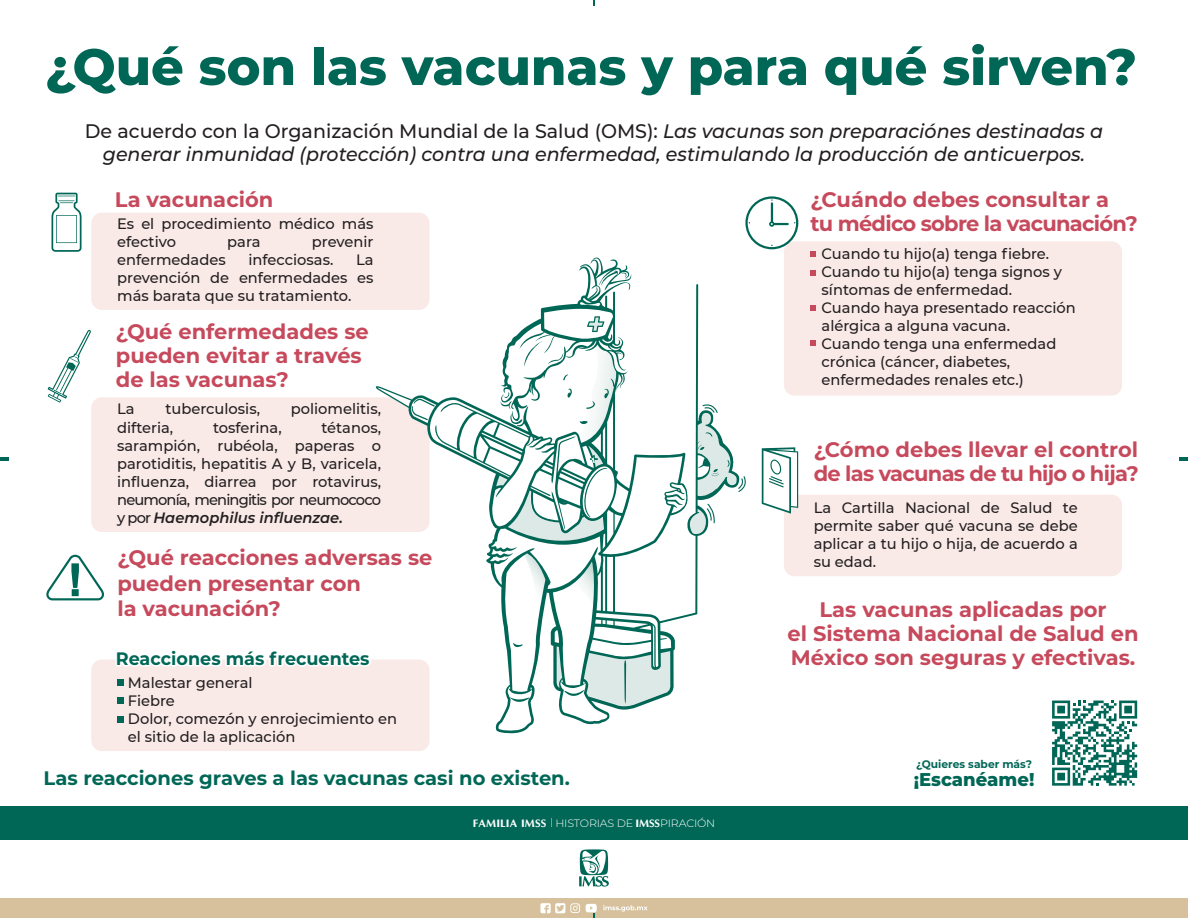
<style>
.page{position:relative;width:1188px;height:918px;background:#fff}
.page>*{position:absolute;margin:0;border:0;box-sizing:border-box;transform-origin:0 0}
.t1{font:800 51px "Montserrat";color:#006756}
.t2{font:700 21px/24px "Montserrat";color:#c6495c}
.t3{font:700 21px/24px "Montserrat";letter-spacing:-.02em;color:#c6495c}
.t4{font:700 21px/24px "Montserrat";letter-spacing:-.03em;color:#c6495c}
.t5{font:italic 500 19.5px/23.4px "Montserrat";color:#231f20;text-align:center}
.t6{font:700 19.5px "Montserrat";color:#006756}
.t7{font:800 18.45px "Montserrat";color:#006756}
.t8{font:700 18px "Montserrat";color:#006756}
.t9{font:500 15px/18px "Montserrat";color:#231f20}
.t10{font:700 10.95px "Montserrat";color:#006756}
.t11{font:300 10.65px "Montserrat";letter-spacing:-.02em;color:#fff;scale:1.04 1}
.s1{font-style:normal}
.s2{font-weight:600;font-style:italic}
.s3{font-family:"Optane";font-weight:700;font-size:11.02px}
</style>
<div class="page">
<div style="left:0;top:898px;width:1187px;height:19px;background:#d6c19c"></div>
<div style="left:0;top:806px;width:1187px;height:33px;background:#006756"></div>
<svg style="left:603px;top:905px;width:44px;height:6px"></svg>
<div style="left:91px;top:659px;width:338px;height:92px;background:#f9e9e7;border-radius:11px"></div>
<div style="left:91px;top:397px;width:338px;height:135px;background:#f9e9e7;border-radius:11px"></div>
<div style="left:91px;top:213px;width:338px;height:97px;background:#f9e9e7;border-radius:11px"></div>
<div style="left:783px;top:241px;width:338px;height:154px;background:#f9e9e7;border-radius:11px"></div>
<div style="left:783px;top:494px;width:338px;height:82px;background:#f9e9e7;border-radius:11px"></div>
<svg style="left:113px;top:659px;width:260px;height:8px"></svg>
<svg style="left:117px;top:679px;width:6px;height:6px"></svg>
<svg style="left:117px;top:697px;width:6px;height:6px"></svg>
<svg style="left:117px;top:716px;width:6px;height:6px"></svg>
<svg style="left:51px;top:193px;width:30px;height:59px"></svg>
<svg style="left:48px;top:329px;width:43px;height:73px"></svg>
<svg style="left:1052px;top:700px;width:84px;height:85px"></svg>
<svg style="left:745px;top:196px;width:53px;height:53px"></svg>
<svg style="left:810px;top:251px;width:6px;height:6px"></svg>
<svg style="left:810px;top:270px;width:6px;height:5px"></svg>
<svg style="left:810px;top:305px;width:6px;height:6px"></svg>
<svg style="left:810px;top:340px;width:6px;height:6px"></svg>
<svg style="left:46px;top:554px;width:58px;height:46px"></svg>
<svg style="left:375px;top:257px;width:340px;height:476px"></svg>
<svg style="left:600px;top:269px;width:31px;height:24px"></svg>
<svg style="left:697px;top:402px;width:49px;height:94px"></svg>
<svg style="left:761px;top:447px;width:37px;height:66px"></svg>
<svg style="left:495px;top:340px;width:122px;height:279px"></svg>
<svg style="left:540px;top:903px;width:56px;height:14px"></svg>
<svg style="left:0;top:457px;width:9px;height:3px"></svg>
<svg style="left:1179px;top:457px;width:8px;height:3px"></svg>
<svg style="left:579px;top:849px;width:29px;height:37px"></svg>
<h1 class="t1" style="left:45px;top:29px;width:1093px">¿Qué son las vacunas y para qué sirven?</h1>
<h3 class="t5" style="left:85px;top:118px;width:1019px"><span class="s1">De acuerdo con la Organización Mundial de la Salud (OMS):</span> Las vacunas son preparaciónes destinadas a generar inmunidad (protección) contra una enfermedad, estimulando la producción de anticuerpos.</h3>
<h2 class="t2" style="left:115px;top:186px;width:160px">La vacunación</h2>
<p class="t9" style="left:117px;top:214px;width:258px">Es el procedimiento médico más efectivo</p>
<h2 class="t4" style="left:810px;top:186px;width:329px">¿Cuándo debes consultar a<br>tu médico sobre la vacunación?</h2>
<p class="t9" style="left:821px;top:244px;width:256px">Cuando tu hijo(a) tenga fiebre.<br>Cuando tu hijo(a) tenga signos y síntomas de enfermedad.<br>Cuando haya presentado reacción alérgica a alguna vacuna.<br>Cuando tenga una enfermedad crónica (cáncer, diabetes, enfermedades renales etc.)</p>
<p class="t9" style="left:227px;top:232px;width:35px">para</p>
<p class="t9" style="left:312px;top:232px;width:63px">prevenir</p>
<p class="t9" style="left:117px;top:250px;width:110px">enfermedades</p>
<p class="t9" style="left:248px;top:250px;width:86px">infecciosas.</p>
<p class="t9" style="left:117px;top:250px;width:258px;text-align:justify;text-indent:239px">La prevención de enfermedades es más barata que su tratamiento.</p>
<h2 class="t2" style="left:116px;top:318px;width:254px">¿Qué enfermedades se pueden evitar a través de las vacunas?</h2>
<p class="t9" style="left:117px;top:399px;width:19px">La</p>
<p class="t9" style="left:165px;top:399px;width:96px">tuberculosis,</p>
<p class="t9" style="left:291px;top:399px;width:92px">poliomelitis,</p>
<p class="t9" style="left:117px;top:417px;width:58px">difteria,</p>
<p class="t9" style="left:213px;top:417px;width:70px">tosferina,</p>
<p class="t9" style="left:117px;top:417px;width:265px;text-align:justify;text-indent:204px">tétanos, sarampión, rubéola, paperas o parotiditis, hepatitis A y B, varicela, influenza, diarrea por rotavirus, neumonía, meningitis por neumococo y por <span class="s2">Haemophilus influenzae.</span></p>
<h2 class="t2" style="left:117px;top:544px;width:316px;line-height:25.2px">¿Qué reacciones adversas se pueden presentar con<br>la vacunación?</h2>
<p class="t8" style="left:116px;top:645px;width:255px">Reacciones más frecuentes</p>
<p class="t9" style="left:128px;top:673px;width:270px">Malestar general<br>Fiebre<br>Dolor, comezón y enrojecimiento en el sitio de la aplicación</p>
<h3 class="t6" style="left:44px;top:764px;width:527px">Las reacciones graves a las vacunas casi no existen.</h3>
<p class="t11" style="left:473px;top:815px;width:235px"><span class="s3">FAMILIA IMSS</span> HISTORIAS DE <span class="s3">IMSS</span>PIRACIÓN</p>
<h2 class="t3" style="left:813px;top:436px;width:326px">¿Cómo debes llevar el control de las vacunas de tu hijo o hija?</h2>
<p class="t9" style="left:813px;top:498px;width:265px;text-align:justify">La Cartilla Nacional de Salud te permite saber qué vacuna se debe aplicar a tu hijo o hija, de acuerdo a su edad.</p>
<h2 class="t2" style="left:787px;top:596px;width:352px;text-align:center">Las vacunas aplicadas por<br>el Sistema Nacional de Salud en<br>México son seguras y efectivas.</h2>
<p class="t10" style="left:916px;top:756px;width:117px">¿Quieres saber más?</p>
<p class="t7" style="left:913px;top:765px;width:122px">¡Escanéame!</p>
</div>
